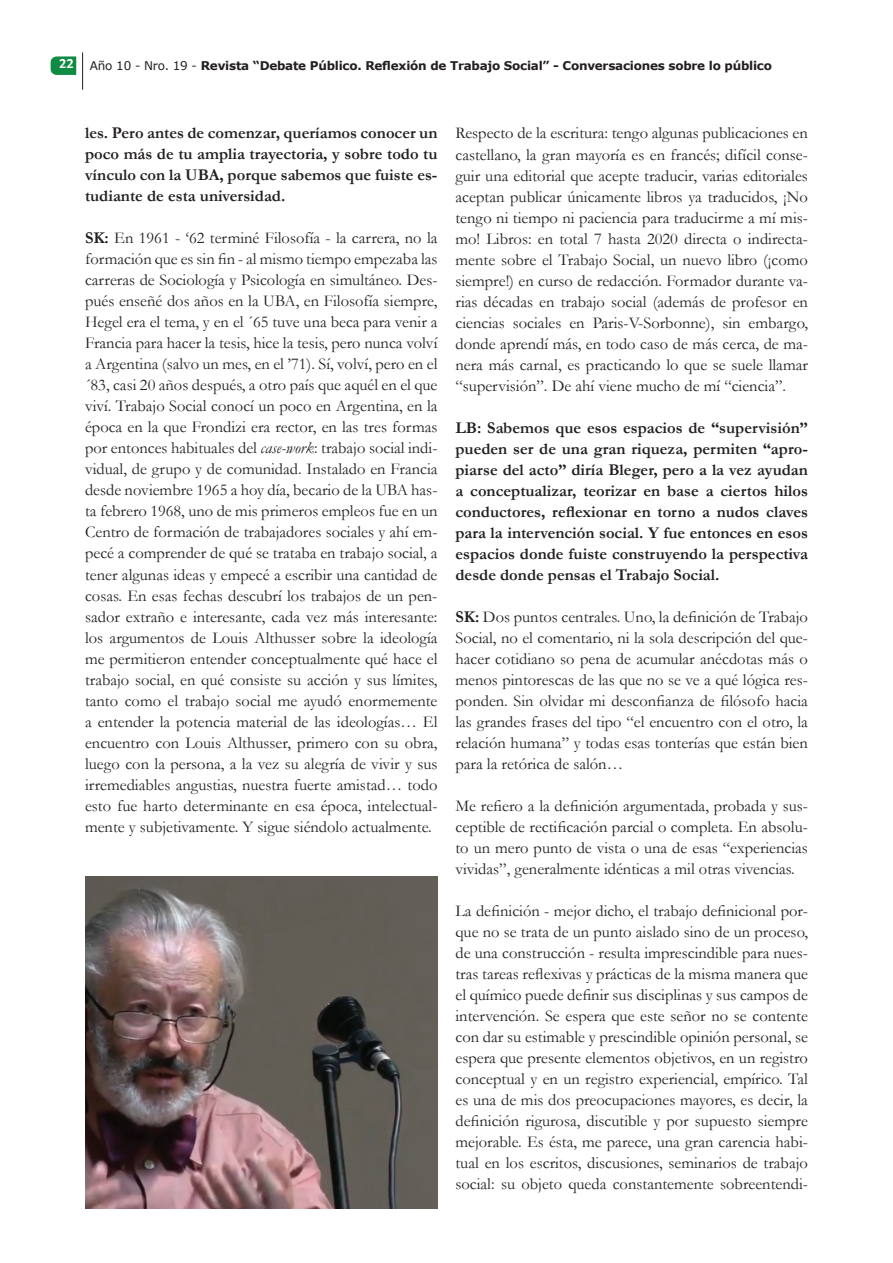
<style>
.page{position:relative;width:893px;height:1263px;background:#fff}
.page>*{position:absolute;margin:0;border:0;box-sizing:border-box;transform-origin:0 0}
.t1{font:16.5px/21px "Garamond";color:#231f20;text-align:justify}
.t2{font:700 16.5px/21px "Garamond";color:#231f20;text-align:justify}
.t3{font:700 12px "Verdana";letter-spacing:-.02em;color:#231f20}
.s1{font-weight:400}
.s2{font-weight:700}
.s3{font-style:italic}
</style>
<div class="page">
<svg style="left:51px;top:56px;width:25px;height:19px"></svg>
<hr style="left:82px;top:52px;width:1px;height:38px;background:#231f20">
<img style="left:85px;top:876px;width:352px;height:333px">
<p class="t3" style="left:59px;top:57px;width:714px"><sup>22</sup> <span class="s1">Año 10 - Nro. 19 -</span> Revista “Debate Público. Reflexión de Trabajo Social” - Conversaciones sobre lo público</p>
<p class="t2" style="left:85px;top:123px;width:354px">les. Pero antes de comenzar, queríamos conocer un poco más de tu amplia trayectoria, y sobre todo tu vínculo con la UBA, porque sabemos que fuiste es&shy;tudiante de esta universidad.</p>
<p class="t1" style="left:85px;top:227px;width:354px"><span class="s2">SK:</span> En 1961 - ‘62 terminé Filosofía - la carrera, no la formación que es sin fin - al mismo tiempo empezaba las carreras de Sociología y Psicología en simultáneo. Des&shy;pués enseñé dos años en la UBA, en Filosofía siempre, Hegel era el tema, y en el ´65 tuve una beca para venir a Francia para hacer la tesis, hice la tesis, pero nunca volví a Argentina (salvo un mes, en el ’71). Sí, volví, pero en el ´83, casi 20 años después, a otro país que aquél en el que viví. Trabajo Social conocí un poco en Argentina, en la época en la que Frondizi era rector, en las tres formas por entonces habituales del <span class="s3">case-work</span>: trabajo social indi&shy;vidual, de grupo y de comunidad. Instalado en Francia desde noviembre 1965 a hoy día, becario de la UBA has&shy;ta febrero 1968, uno de mis primeros empleos fue en un Centro de formación de trabajadores sociales y ahí em&shy;pecé a comprender de qué se trataba en trabajo social, a tener algunas ideas y empecé a escribir una cantidad de cosas. En esas fechas descubrí los trabajos de un pen&shy;sador extraño e interesante, cada vez más interesante: los argumentos de Louis Althusser sobre la ideología me permitieron entender conceptualmente qué hace el trabajo social, en qué consiste su acción y sus límites, tanto como el trabajo social me ayudó enormemente a entender la potencia material de las ideologías… El encuentro con Louis Althusser, primero con su obra, luego con la persona, a la vez su alegría de vivir y sus irremediables angustias, nuestra fuerte amistad… todo esto fue harto determinante en esa época, intelectual&shy;mente y subjetivamente. Y sigue siéndolo actualmente.</p>
<p class="t1" style="left:455px;top:122px;width:354px">Respecto de la escritura: tengo algunas publicaciones en castellano, la gran mayoría es en francés; difícil conse&shy;guir una editorial que acepte traducir, varias editoriales aceptan publicar únicamente libros ya traducidos, ¡No tengo ni tiempo ni paciencia para traducirme a mí mis&shy;mo! Libros: en total 7 hasta 2020 directa o indirecta&shy;mente sobre el Trabajo Social, un nuevo libro (¡como siempre!) en curso de redacción. Formador durante va&shy;rias décadas en trabajo social (además de profesor en ciencias sociales en Paris-V-Sorbonne), sin embargo, donde aprendí más, en todo caso de más cerca, de ma&shy;nera más carnal, es practicando lo que se suele llamar “supervisión”. De ahí viene mucho de mí “ciencia”.</p>
<p class="t2" style="left:455px;top:417px;width:354px">LB: Sabemos que esos espacios de “supervisión” pueden ser de una gran riqueza, permiten “apro&shy;piarse del acto” diría Bleger, pero a la vez ayudan a conceptualizar, teorizar en base a ciertos hilos conductores, reflexionar en torno a nudos claves para la intervención social. Y fue entonces en esos espacios donde fuiste construyendo la perspectiva desde donde pensas el Trabajo Social.</p>
<p class="t1" style="left:455px;top:605px;width:354px"><span class="s2">SK:</span> Dos puntos centrales. Uno, la definición de Trabajo Social, no el comentario, ni la sola descripción del que&shy;hacer cotidiano so pena de acumular anécdotas más o menos pintorescas de las que no se ve a qué lógica res&shy;ponden. Sin olvidar mi desconfianza de filósofo hacia las grandes frases del tipo “el encuentro con el otro, la relación humana” y todas esas tonterías que están bien para la retórica de salón…</p>
<p class="t1" style="left:455px;top:794px;width:354px">Me refiero a la definición argumentada, probada y sus&shy;ceptible de rectificación parcial o completa. En absolu&shy;to un mero punto de vista o una de esas “experiencias vividas”, generalmente idénticas a mil otras vivencias.</p>
<p class="t1" style="left:455px;top:899px;width:354px">La definición - mejor dicho, el trabajo definicional por&shy;que no se trata de un punto aislado sino de un proceso, de una construcción - resulta imprescindible para nues&shy;tras tareas reflexivas y prácticas de la misma manera que el químico puede definir sus disciplinas y sus campos de intervención. Se espera que este señor no se contente con dar su estimable y prescindible opinión personal, se espera que presente elementos objetivos, en un registro conceptual y en un registro experiencial, empírico. Tal es una de mis dos preocupaciones mayores, es decir, la definición rigurosa, discutible y por supuesto siempre mejorable. Es ésta, me parece, una gran carencia habi&shy;tual en los escritos, discusiones, seminarios de trabajo social: su objeto queda constantemente sobreentendi-</p>
</div>
